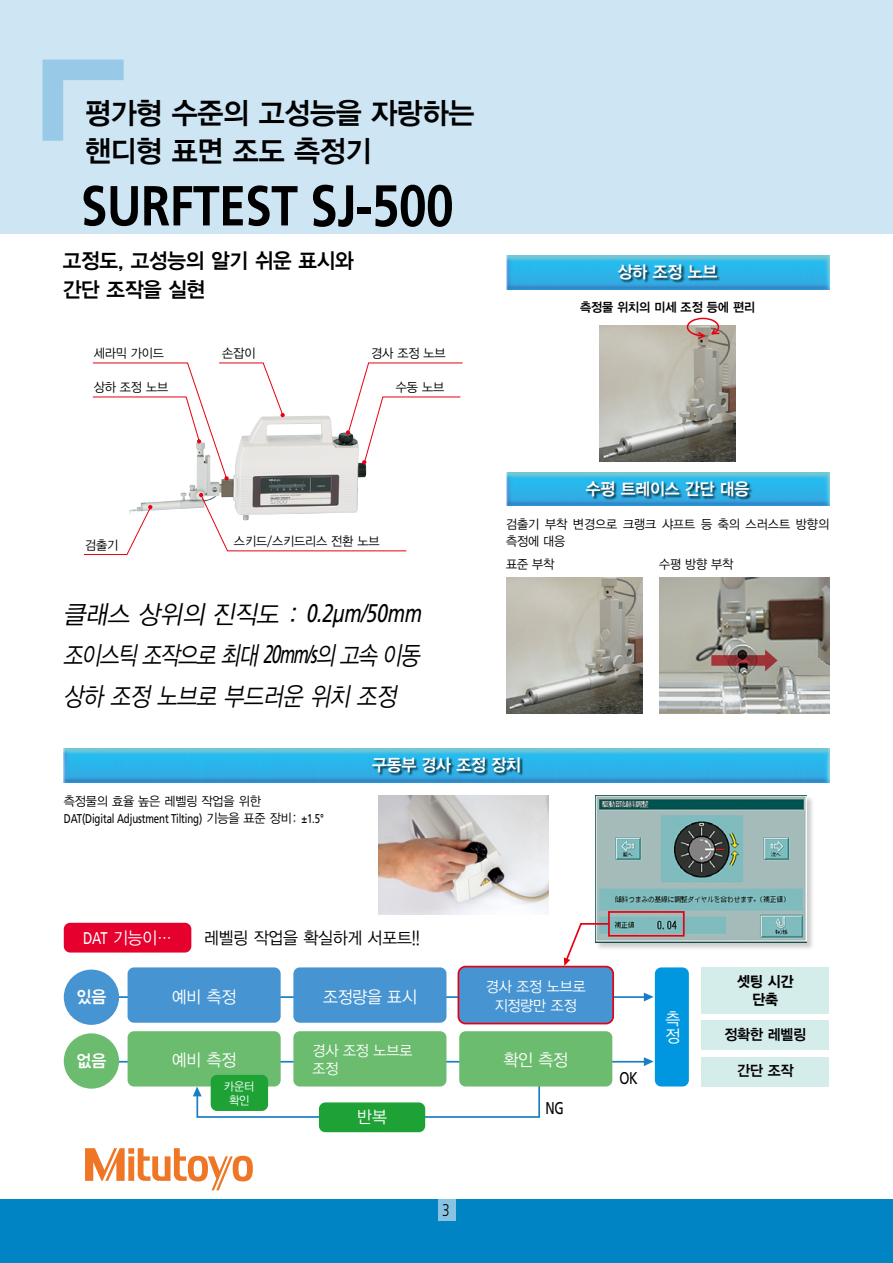
<style>
.page{position:relative;width:893px;height:1263px;background:#fff}
.page>*{position:absolute;margin:0;border:0;box-sizing:border-box;transform-origin:0 0}
.t1{font:700 56.4px "Mitutoyo Frutiger";letter-spacing:-.01em;color:#000}
.t2{font:29.7px/38.2px "YDVYGO34";letter-spacing:-.01em;color:#000;scale:.95 1}
.t3{font:italic 25.5px "YDVYGO32";color:#000;scale:.82 1}
.t4{font:italic 25.5px "YDVYGO32";color:#000;scale:.95 1}
.t5{font:italic 25.5px "YDVYGO32";color:#000;scale:.85 1}
.t6{font:21.3px/29.7px "YDVYGO34";letter-spacing:-.01em;color:#000;scale:.95 1}
.t7{font:16.95px "YDVYGO34";letter-spacing:-.01em;color:#fff;scale:.95 1}
.t8{font:16.95px/16.8px "YDVYGO32";letter-spacing:-.01em;color:#fff;scale:.95 1}
.t9{font:16.95px "YDVYGO32";letter-spacing:-.01em;color:#000;scale:.95 1}
.t10{font:16.95px "Mitutoyo Frutiger";color:#000;scale:.95 1}
.t11{font:300 16.95px "Mitutoyo Frutiger";color:#000}
.t12{font:14.85px/19.2px "YDVYGO32";letter-spacing:-.01em;color:#fff;text-align:center;scale:.95 1}
.t13{font:14.85px "YDVYGO34";letter-spacing:-.01em;color:#000;scale:.95 1}
.t14{font:14.85px/18px "YDVYGO35";color:#000;text-align:center;scale:.95 1}
.t15{font:12.75px/17px "YDVYGO32";letter-spacing:-.01em;color:#000;scale:.95 1}
.t16{font:12.75px "Mitutoyo Frutiger";letter-spacing:-.01em;color:#000;scale:.95 1}
.t17{font:12.75px "YDVYGO34";letter-spacing:-.01em;color:#000;scale:.95 1}
.t18{font:11.7px/13.8px "YDVYGO32";color:#fff;text-align:center;scale:.95 1}
.s1{font-size:58.5px}
.s2{font-family:"Mitutoyo Frutiger"}
.s3{font-family:"YDVYGO32"}
</style>
<div class="page">
<div style="left:0;top:1199px;width:893px;height:64px;background:#0084c4"></div>
<div style="left:438px;top:1199px;width:17px;height:21px;background:#88c3e4"></div>
<div style="left:0;top:0;width:893px;height:234px;background:#cee5f4"></div>
<svg style="left:43px;top:60px;width:81px;height:81px"></svg>
<svg style="left:85px;top:1148px;width:168px;height:42px"></svg>
<div style="left:596px;top:796px;width:219px;height:155px;background:#000;opacity:.2"></div>
<img style="left:595px;top:795px;width:212px;height:147px">
<img style="left:64px;top:748px;width:765px;height:34px">
<img style="left:506px;top:472px;width:323px;height:34px">
<img style="left:506px;top:255px;width:323px;height:34px">
<svg style="left:644px;top:1057px;width:10px;height:9px"></svg>
<hr style="left:116px;top:1061px;width:531px;height:1px;background:#187fc4">
<svg style="left:644px;top:993px;width:10px;height:8px"></svg>
<hr style="left:116px;top:996px;width:531px;height:2px;background:#187fc4">
<div style="left:617px;top:264px;width:103px;height:19px;background:#000;opacity:.75"></div>
<div style="left:586px;top:481px;width:166px;height:19px;background:#000;opacity:.75"></div>
<div style="left:372px;top:757px;width:151px;height:19px;background:#000;opacity:.75"></div>
<img style="left:141px;top:416px;width:225px;height:95px">
<svg style="left:84px;top:505px;width:68px;height:50px"></svg>
<svg style="left:92px;top:362px;width:193px;height:118px"></svg>
<svg style="left:346px;top:362px;width:117px;height:102px"></svg>
<svg style="left:199px;top:493px;width:208px;height:58px"></svg>
<div style="left:64px;top:923px;width:127px;height:29px;background:#e6002d;border-radius:6px"></div>
<div style="left:64px;top:969px;width:55px;height:56px;background:#4694d1;border-radius:50%"></div>
<div style="left:128px;top:967px;width:153px;height:56px;background:#4694d1;border-radius:6px"></div>
<div style="left:293px;top:967px;width:153px;height:56px;background:#4694d1;border-radius:6px"></div>
<div style="left:458px;top:966px;width:155px;height:57px;background:#4694d1;border-radius:7px"></div>
<div style="left:458px;top:966px;width:156px;height:58px;border:2px solid #e60012;border-radius:7px"></div>
<div style="left:655px;top:967px;width:34px;height:119px;background:#0097e0;border-radius:6px"></div>
<div style="left:64px;top:1033px;width:55px;height:56px;background:#6bbc6e;border-radius:50%"></div>
<div style="left:128px;top:1031px;width:153px;height:55px;background:#6bbc6e;border-radius:6px"></div>
<div style="left:293px;top:1031px;width:153px;height:55px;background:#6bbc6e;border-radius:6px"></div>
<div style="left:459px;top:1031px;width:153px;height:55px;background:#6bbc6e;border-radius:6px"></div>
<div style="left:211px;top:1075px;width:57px;height:36px;background:#1ea235;border-radius:6px"></div>
<div style="left:702px;top:967px;width:127px;height:47px;background:#d4ecea"></div>
<div style="left:702px;top:1020px;width:127px;height:30px;background:#d4ecea"></div>
<div style="left:702px;top:1057px;width:127px;height:29px;background:#d4ecea"></div>
<div style="left:319px;top:1102px;width:106px;height:30px;background:#1ea235;border-radius:6px"></div>
<svg style="left:193px;top:1082px;width:348px;height:37px"></svg>
<div style="left:608px;top:911px;width:77px;height:25px;border:2px solid #e60012"></div>
<svg style="left:564px;top:922px;width:47px;height:44px"></svg>
<img style="left:659px;top:577px;width:170px;height:136px">
<img style="left:378px;top:795px;width:170px;height:119px">
<img style="left:600px;top:325px;width:136px;height:136px">
<img style="left:506px;top:577px;width:136px;height:136px">
<svg style="left:711px;top:649px;width:67px;height:22px"></svg>
<svg style="left:686px;top:317px;width:35px;height:23px"></svg>
<h2 class="t2" style="left:85px;top:94px;width:411px">평가형 수준의 고성능을 자랑하는 핸디형 표면 조도 측정기</h2>
<h1 class="t1" style="left:81px;top:172px;width:374px">SURFTEST <span class="s1">SJ-500</span></h1>
<h3 class="t6" style="left:63px;top:245px;width:308px">고정도, 고성능의 알기 쉬운 표시와 간단 조작을 실현</h3>
<p class="t15" style="left:94px;top:345px;width:76px">세라믹 가이드</p>
<p class="t15" style="left:222px;top:345px;width:36px">손잡이</p>
<p class="t15" style="left:371px;top:345px;width:80px">경사 조정 노브</p>
<p class="t15" style="left:396px;top:379px;width:52px">수동 노브</p>
<p class="t15" style="left:94px;top:379px;width:80px">상하 조정 노브</p>
<p class="t15" style="left:85px;top:536px;width:36px">검출기</p>
<p class="t15" style="left:234px;top:533px;width:155px">스키드/스키드리스 전환 노브</p>
<h3 class="t4" style="left:63px;top:599px;width:383px">클래스 상위의 진직도 : <span class="s2">0.2µm/50mm</span></h3>
<h3 class="t3" style="left:63px;top:641px;width:442px">조이스틱 조작으로 최대 <span class="s2">20mm/s</span>의 고속 이동</h3>
<h3 class="t5" style="left:63px;top:681px;width:399px">상하 조정 노브로 부드러운 위치 조정</h3>
<h3 class="t7" style="left:618px;top:262px;width:106px">상하 조정 노브</h3>
<p class="t17" style="left:580px;top:300px;width:186px">측정물 위치의 미세 조정 등에 편리</p>
<h3 class="t7" style="left:586px;top:479px;width:174px">수평 트레이스 간단 대응</h3>
<p class="t15" style="left:506px;top:516px;width:342px">검출기 부착 변경으로 크랭크 샤프트 등 축의 스러스트 방향의 측정에 대응</p>
<p class="t15" style="left:506px;top:556px;width:52px">표준 부착</p>
<p class="t15" style="left:659px;top:556px;width:80px">수평 방향 부착</p>
<p class="t15" style="left:64px;top:793px;width:209px">측정물의 효율 높은 레벨링 작업을 위한</p>
<p class="t16" style="left:64px;top:811px;width:275px">DAT(Digital Adjustment Tilting) <span class="s3">기능을 표준 장비:</span> ±1.5°</p>
<h3 class="t7" style="left:372px;top:755px;width:158px">구동부 경사 조정 장치</h3>
<h3 class="t8" style="left:83px;top:929px;width:95px"><span class="s2">DAT</span> 기능이…</h3>
<h3 class="t9" style="left:204px;top:928px;width:229px">레벨링 작업을 확실하게 서포트!!</h3>
<h3 class="t7" style="left:77px;top:987px;width:33px">있음</h3>
<h3 class="t8" style="left:172px;top:988px;width:69px">예비 측정</h3>
<h3 class="t8" style="left:323px;top:988px;width:100px">조정량을 표시</h3>
<p class="t12" style="left:486px;top:977px;width:107px">경사 조정 노브로 지정량만 조정</p>
<h3 class="t7" style="left:77px;top:1051px;width:33px">없음</h3>
<h3 class="t8" style="left:172px;top:1051px;width:69px">예비 측정</h3>
<p class="t12" style="left:313px;top:1041px;width:107px;line-height:18px;text-align:left">경사 조정 노브로 조정</p>
<h3 class="t8" style="left:504px;top:1051px;width:69px">확인 측정</h3>
<p class="t18" style="left:224px;top:1079px;width:34px">카운터 확인</p>
<h3 class="t10" style="left:545px;top:1098px;width:21px">NG</h3>
<h3 class="t8" style="left:357px;top:1109px;width:33px">반복</h3>
<h3 class="t11" style="left:442px;top:1200px;width:9px">3</h3>
<h3 class="t10" style="left:619px;top:1068px;width:21px">OK</h3>
<h3 class="t8" style="left:665px;top:1010px;width:17px">측 정</h3>
<p class="t14" style="left:737px;top:972px;width:61px">셋팅 시간 단축</p>
<p class="t13" style="left:724px;top:1026px;width:88px">정확한 레벨링</p>
<p class="t13" style="left:737px;top:1062px;width:61px">간단 조작</p>
</div>
